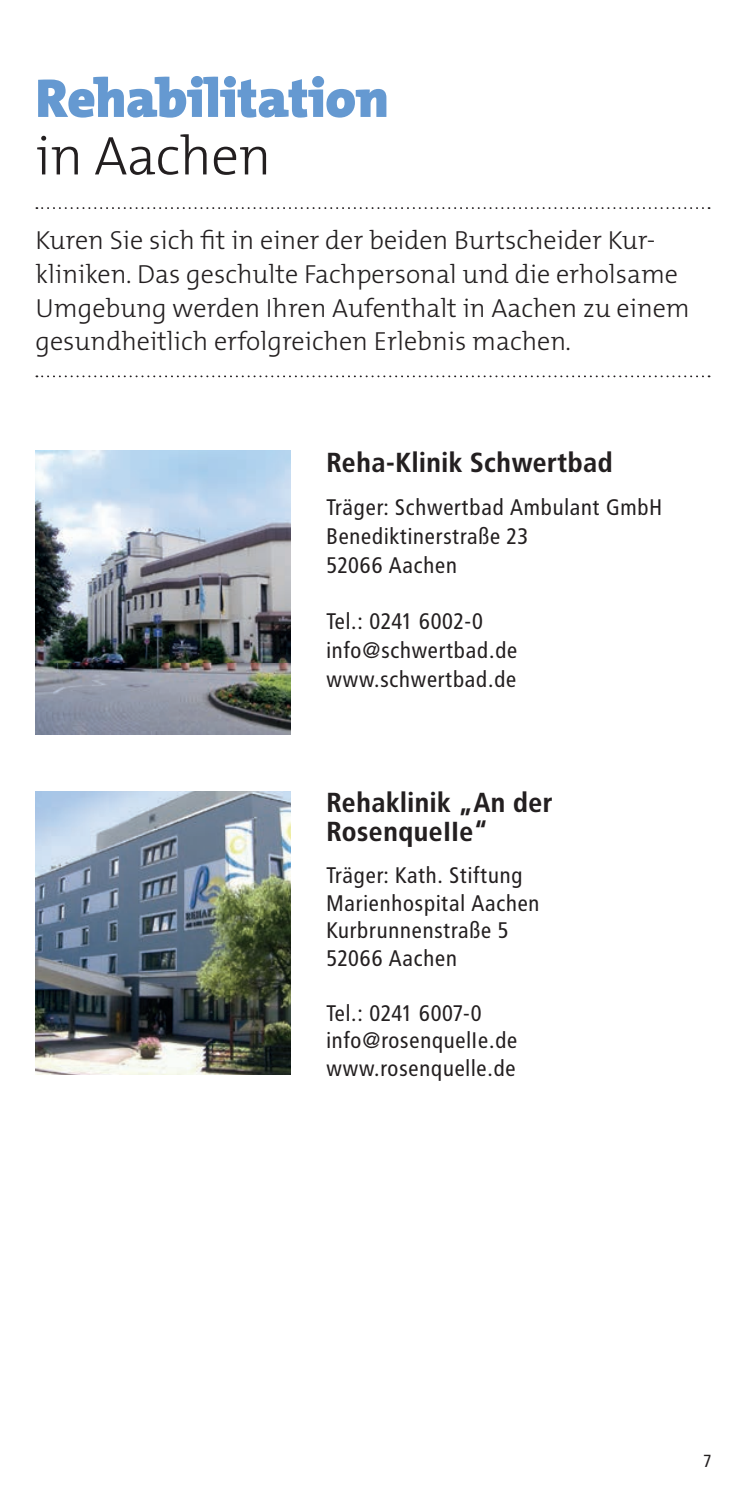
<style>
.page{position:relative;width:745px;height:1489px;background:#fff}
.page>*{position:absolute;margin:0;border:0;box-sizing:border-box;transform-origin:0 0}
.t1{font:900 55px "The Mix Os F";letter-spacing:-.01em;color:#6599d1}
.t2{font:300 55px "The Mix Os F";letter-spacing:-.01em;color:#231f20}
.t3{font:700 27.5px/28.8px "Transit";color:#231f20}
.t4{font:300 26.25px/33.8px "The Mix Os F";color:#231f20}
.t5{font:22.5px/27.5px "Transit";color:#231f20}
.t6{font:17.5px "Transit";color:#231f20}
</style>
<div class="page">
<svg style="left:36px;top:375px;width:673px;height:2px"></svg>
<img style="left:35px;top:451px;width:256px;height:283px">
<img style="left:35px;top:791px;width:256px;height:283px">
<svg style="left:36px;top:207px;width:673px;height:2px"></svg>
<h1 class="t1" style="left:35px;top:63px;width:355px">Rehabilitation</h1>
<h1 class="t2" style="left:35px;top:120px;width:237px">in Aachen</h1>
<p class="t4" style="left:35px;top:223px;width:655px">Kuren Sie sich t in einer der beiden Burtscheider Kur&shy;kliniken. Das geschulte Fachpersonal und die erholsame Umgebung werden Ihren Aufenthalt in Aachen zu einem gesundheitlich erfolgreichen Erlebnis machen.</p>
<p class="t3" style="left:326px;top:447px;width:288px">Reha-Klinik Schwertbad</p>
<p class="t5" style="left:326px;top:493px;width:338px;line-height:28.8px">Träger: Schwertbad Ambulant GmbH<br>Benediktinerstraße 23<br>52066 Aachen</p>
<p class="t5" style="left:326px;top:607px;width:193px;line-height:28.8px">Tel.: 0241 6002-0 info@schwertbad.de www.schwertbad.de</p>
<p class="t3" style="left:326px;top:788px;width:228px">Rehaklinik „An der<br>RosenqueIIe“</p>
<p class="t5" style="left:326px;top:861px;width:215px">Träger: Kath. Stiftung<br>Marienhospital Aachen<br>Kurbrunnenstraße 5<br>52066 Aachen</p>
<p class="t5" style="left:326px;top:999px;width:193px">Tel.: 0241 6007-0 info@rosenquelIe.de www.rosenquelle.de</p>
<p class="t6" style="left:702px;top:1450px;width:11px">7</p>
</div>
